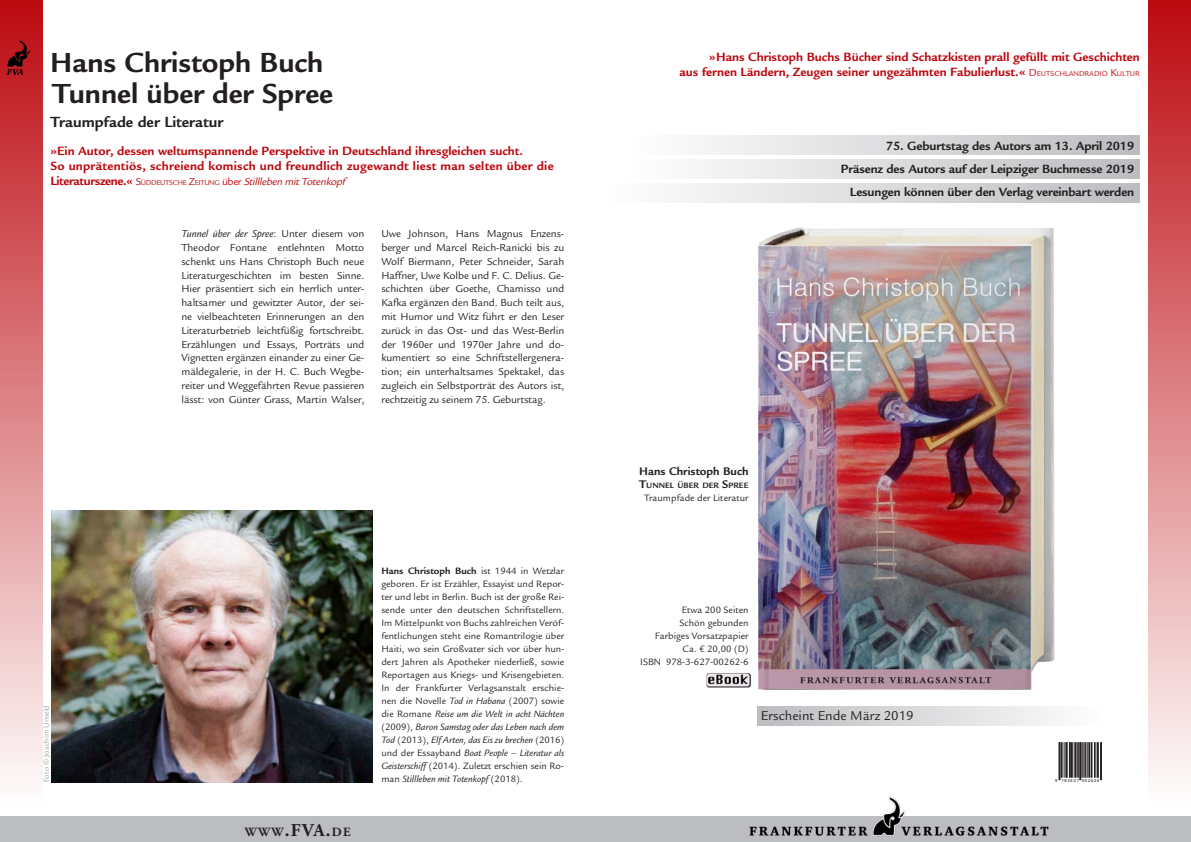
<style>
.page{position:relative;width:1191px;height:842px;background:#fff}
.page>*{position:absolute;margin:0;border:0;box-sizing:border-box;transform-origin:0 0}
.t1{font:700 30px/31px "Legacy Sans Std";color:#231f20}
.t2{font:700 16px "Legacy Sans Std";color:#231f20}
.t3{font:14px "Legacy Sans Std";color:#231f20}
.t4{font:700 13px/15px "Legacy Sans Std";color:#bc080f}
.t5{font:700 13px/23px "Legacy Sans Std";letter-spacing:-.01em;color:#231f20;text-align:right}
.t6{font:700 12.6px "Adobe Garamond Pro";color:#231f20}
.t7{font:700 12px "Legacy Sans Std";color:#231f20}
.t8{font:11px/13.8px "Legacy Sans Std";letter-spacing:-.01em;color:#231f20;text-align:justify}
.t9{font:italic 11px "Legacy Sans Std";color:#bc080f}
.t10{font:10px/13px "Legacy Sans Std";color:#231f20;text-align:right}
.t11{font:700 8.4px "Legacy Sans Std";color:#231f20}
.t12{font:8px "Legacy Sans Std";color:#a0a1a5}
.t13{font:4.8px "Arial";letter-spacing:.035em;color:#231f20}
.s1{font-weight:700;font-style:normal;font-size:13px}
.s2{font-style:normal}
.s3{font-style:normal;font-size:7.7px}
.s4{font-style:italic}
.s5{font-size:18px}
.s6{font-weight:700}
.s7{font-weight:400;font-size:11px}
.s8{font-weight:400;font-size:7.7px}
.s9{font-size:12px}
</style>
<div class="page">
<div style="left:0;top:1px;width:43px;height:804px;background:linear-gradient(to bottom,#bc0a11,#fefcfc)"></div>
<div style="left:0;top:816px;width:595px;height:26px;background:#bcbdc0"></div>
<div style="left:632px;top:135px;width:508px;height:19px;background:linear-gradient(to right,#fefefe,#bcbdc0)"></div>
<div style="left:605px;top:184px;width:535px;height:19px;background:linear-gradient(to right,#fefefe,#bcbdc0)"></div>
<img style="left:0;top:35px;width:43px;height:49px">
<div style="left:595px;top:816px;width:595px;height:26px;background:#bcbdc0"></div>
<img style="left:749px;top:796px;width:300px;height:40px">
<div style="left:757px;top:706px;width:344px;height:20px;background:linear-gradient(to right,#bbbcbf,#fefefe)"></div>
<div style="left:1148px;top:1px;width:42px;height:801px;background:linear-gradient(to bottom,#bc0a11,#fefcfd)"></div>
<img style="left:758px;top:227px;width:297px;height:463px">
<img style="left:706px;top:673px;width:46px;height:15px">
<div style="left:632px;top:159px;width:508px;height:20px;background:linear-gradient(to right,#fefefe,#bcbdc0)"></div>
<hr style="left:1058px;top:742px;width:1px;height:38px;background:#231f20">
<hr style="left:1059px;top:742px;width:1px;height:38px;background:#231f20">
<hr style="left:1060px;top:742px;width:2px;height:36px;background:#231f20">
<hr style="left:1062px;top:742px;width:1px;height:36px;background:#231f20">
<hr style="left:1064px;top:742px;width:1px;height:36px;background:#231f20">
<hr style="left:1066px;top:742px;width:1px;height:36px;background:#231f20">
<hr style="left:1067px;top:742px;width:1px;height:36px;background:#231f20">
<hr style="left:1069px;top:742px;width:1px;height:36px;background:#231f20">
<hr style="left:1070px;top:742px;width:1px;height:36px;background:#231f20">
<hr style="left:1071px;top:742px;width:1px;height:36px;background:#231f20">
<hr style="left:1073px;top:742px;width:1px;height:36px;background:#231f20">
<hr style="left:1075px;top:742px;width:1px;height:36px;background:#231f20">
<hr style="left:1076px;top:742px;width:1px;height:36px;background:#231f20">
<hr style="left:1078px;top:742px;width:1px;height:36px;background:#231f20">
<hr style="left:1079px;top:742px;width:1px;height:38px;background:#231f20">
<hr style="left:1080px;top:742px;width:1px;height:38px;background:#231f20">
<hr style="left:1081px;top:742px;width:1px;height:36px;background:#231f20">
<hr style="left:1083px;top:742px;width:1px;height:36px;background:#231f20">
<hr style="left:1084px;top:742px;width:1px;height:36px;background:#231f20">
<hr style="left:1086px;top:742px;width:1px;height:36px;background:#231f20">
<hr style="left:1087px;top:742px;width:1px;height:36px;background:#231f20">
<hr style="left:1089px;top:742px;width:1px;height:36px;background:#231f20">
<hr style="left:1090px;top:742px;width:1px;height:36px;background:#231f20">
<hr style="left:1091px;top:742px;width:1px;height:36px;background:#231f20">
<hr style="left:1094px;top:742px;width:1px;height:36px;background:#231f20">
<hr style="left:1095px;top:742px;width:1px;height:36px;background:#231f20">
<hr style="left:1097px;top:742px;width:1px;height:36px;background:#231f20">
<hr style="left:1098px;top:742px;width:1px;height:36px;background:#231f20">
<hr style="left:1100px;top:742px;width:1px;height:38px;background:#231f20">
<hr style="left:1101px;top:742px;width:1px;height:38px;background:#231f20">
<img style="left:51px;top:510px;width:322px;height:272px">
<h1 class="t1" style="left:50px;top:47px;width:284px">Hans Christoph Buch<br>Tunnel über der Spree</h1>
<h2 class="t2" style="left:50px;top:113px;width:174px">Traumpfade der Literatur</h2>
<p class="t4" style="left:50px;top:143px;width:505px">»Ein Autor, dessen weltumspannende Perspektive in Deutschland ihresgleichen sucht.<br>So unprätentiös, schreiend komisch und freundlich zugewandt liest man selten über die</p>
<p class="t9" style="left:50px;top:175px;width:296px"><span class="s1">Literaturszene.«</span> <span class="s2">S</span><span class="s3">ÜDDEUTSCHE</span> <span class="s2">Z</span><span class="s3">EITUNG</span> <span class="s2">über</span> StilllebenmitTotenkopf</p>
<p class="t12" style="left:42px;top:782px;width:79px;rotate:-90deg">Foto © Joachim Unseld</p>
<p class="t8" style="left:181px;top:227px;width:184px"><span class="s4">Tunnel über der Spree</span>: Unter diesem von Theodor Fontane entlehnten Motto schenkt uns Hans Christoph Buch neue Literaturgeschichten im besten Sinne.<br>Hier präsentiert sich ein herrlich unter&shy;haltsamer und gewitzter Autor, der sei&shy;ne vielbeachteten Erinnerungen an den Literaturbetrieb leichtfüßig fortschreibt.<br>Erzählungen und Essays, Porträts und Vignetten ergänzen einander zu einer Ge&shy;mäldegalerie, in der H. C. Buch Wegbe&shy;reiter und Weggefährten Revue passieren lässt: von Günter Grass, Martin Walser,</p>
<p class="t8" style="left:381px;top:227px;width:184px">Uwe Johnson, Hans Magnus Enzens&shy;berger und Marcel Reich-Ranicki bis zu Wolf Biermann, Peter Schneider, Sarah Haffner, Uwe Kolbe und F. C. Delius. Ge&shy;schichten über Goethe, Chamisso und Kafka ergänzen den Band. Buch teilt aus, mit Humor und Witz führt er den Leser zurück in das Ost- und das West-Berlin der 1960er und 1970er Jahre und do&shy;kumentiert so eine Schriftstellergenera&shy;tion; ein unterhaltsames Spektakel, das zugleich ein Selbstporträt des Autors ist, rechtzeitig zu seinem 75. Geburtstag.</p>
<p class="t6" style="left:245px;top:825px;width:107px">WWW<span class="s5">.FVA.</span>DE</p>
<p class="t10" style="left:381px;top:565px;width:184px;text-align:justify"><span class="s6">Hans Christoph Buch</span> ist 1944 in Wetzlar geboren. Er ist Erzähler, Essayist und Repor&shy;ter und lebt in Berlin. Buch ist der große Rei&shy;sende unter den deutschen Schriftstellern.<br>Im Mittelpunkt von Buchs zahlreichen Veröf&shy;fentlichungen steht eine Romantrilogie über Haiti, wo sein Großvater sich vor über hun&shy;dert Jahren als Apotheker niederließ, sowie Reportagen aus Kriegs- und Krisengebieten.<br>In der Frankfurter Verlagsanstalt erschie&shy;nen die Novelle <span class="s4">Tod in Habana</span> (2007) sowie die Romane <span class="s4">Reise um die Welt in acht Nächten </span>(2009), <span class="s4">Baron Samstag oder das Leben nach dem Tod</span> (2013), <span class="s4">Elf Arten, das Eis zu brechen</span> (2016) und der Essayband <span class="s4">Boat People – Literatur als Geisterschiff</span> (2014). Zuletzt erschien sein Ro&shy;man <span class="s4">Stillleben mit Totenkopf</span> (2018).</p>
<p class="t4" style="left:679px;top:49px;width:462px;text-align:right">»Hans Christoph Buchs Bücher sind Schatzkisten prall gefüllt mit Geschichten<br>aus fernen Ländern, Zeugen seiner ungezähmten Fabulierlust.« <span class="s7">D</span><span class="s8">EUTSCHLANDRADIO</span> <span class="s7">K</span><span class="s8">ULTUR</span></p>
<p class="t5" style="left:840px;top:134px;width:295px">75. Geburtstag des Autors am 13. April 2019<br>Präsenz des Autors auf der Leipziger Buchmesse 2019<br>Lesungen können über den Verlag vereinbart werden</p>
<p class="t7" style="left:639px;top:464px;width:111px">Hans Christoph Buch</p>
<p class="t11" style="left:639px;top:481px;width:111px"><span class="s9">T</span>UNNEL ÜBER DER <span class="s9">S</span>PREE</p>
<p class="t10" style="left:644px;top:491px;width:106px">Traumpfade der Literatur</p>
<p class="t10" style="left:640px;top:603px;width:110px">Etwa 200 Seiten<br>Schön gebunden<br>Farbiges Vorsatzpapier<br>Ca. € 20,00 (D)<br>ISBN 978-3-627-00262-6</p>
<p class="t3" style="left:761px;top:708px;width:154px">Erscheint Ende März 2019</p>
<p class="t13" style="left:1055px;top:776px;width:46px">9 783627 002626</p>
</div>
